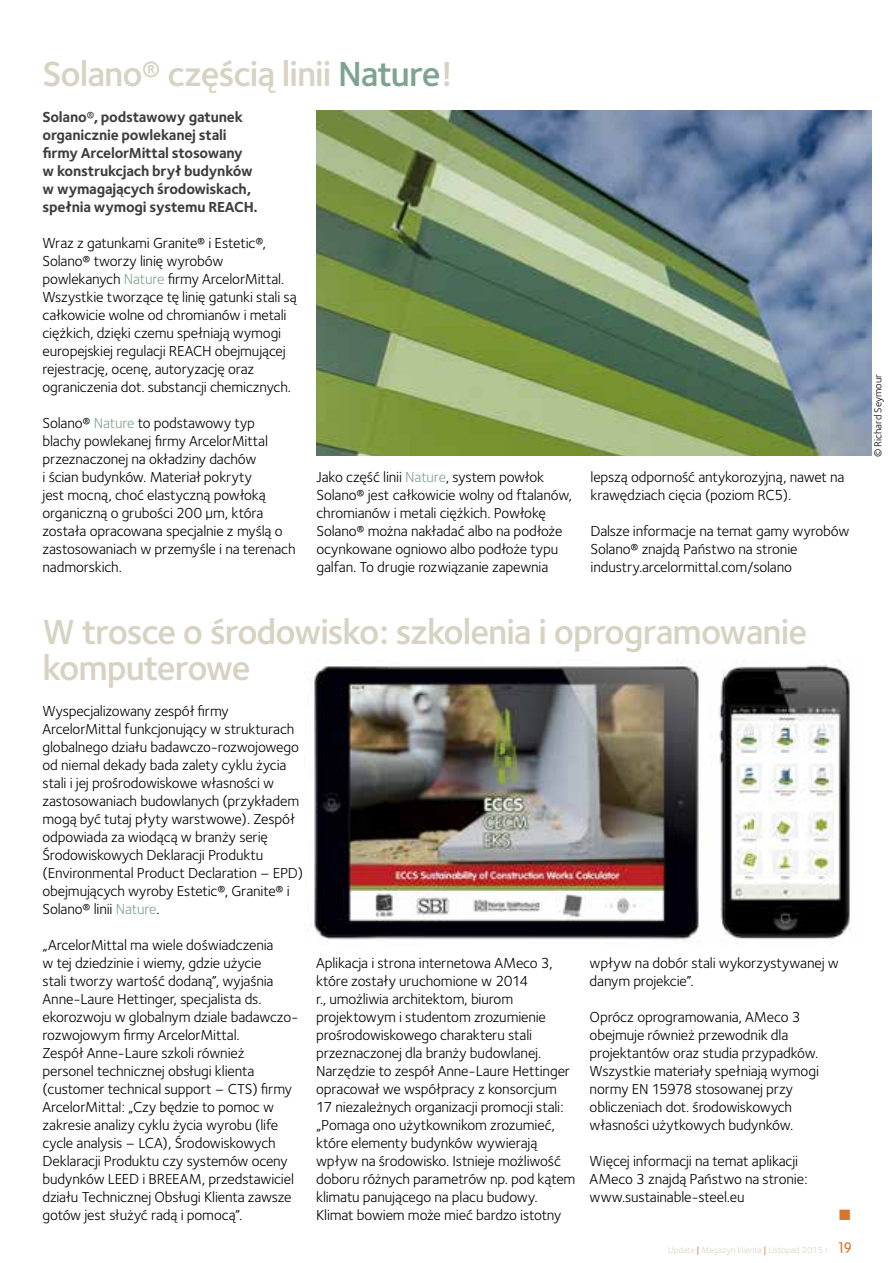
<style>
.page{position:relative;width:893px;height:1263px;background:#fff}
.page>*{position:absolute;margin:0;border:0;box-sizing:border-box;transform-origin:0 0}
.t1{font:36px/36px "Foundry Sterling Demi CE";letter-spacing:-.03em;color:#d7d2c2}
.t2{font:15px/18px "Foundry Sterling Book CE";letter-spacing:-.01em;color:#000}
.t3{font:15px/18px "Foundry Sterling Bold CE";letter-spacing:-.015em;color:#3f3e3e}
.t4{font:15px "Zapf Dingbats ITC";color:#d4762f}
.t5{font:10.5px "Foundry Sterling Book CE";color:#000}
.t6{font:9px "Foundry Sterling Book CE";color:#d7d2c2}
.s1{color:#7ea48f}
.s2{font-size:12px;color:#d4762f}
.s3{font-family:"VAG Rounded";font-weight:300;font-size:15px;color:#d4762f}
</style>
<div class="page">
<img style="left:719px;top:660px;width:133px;height:284px">
<img style="left:310px;top:662px;width:390px;height:280px">
<img style="left:317px;top:110px;width:555px;height:345px">
<h1 class="t1" style="left:43px;top:57px;width:412px">Solano® częścią linii <span class="s1">Nature</span>!</h1>
<p class="t3" style="left:43px;top:108px;width:217px">Solano®, podstawowy gatunek organicznie powlekanej stali firmy ArcelorMittal stosowany w konstrukcjach brył budynków w wymagających środowiskach, spełnia wymogi systemu REACH.</p>
<p class="t2" style="left:43px;top:234px;width:256px">Wraz z gatunkami Granite® i Estetic®, Solano® tworzy linię wyrobów powlekanych <span class="s1">Nature</span> firmy ArcelorMittal.<br>Wszystkie tworzące tę linię gatunki stali są całkowicie wolne od chromianów i metali ciężkich, dzięki czemu spełniają wymogi europejskiej regulacji REACH obejmującej rejestrację, ocenę, autoryzację oraz ograniczenia dot. substancji chemicznych.</p>
<p class="t2" style="left:43px;top:414px;width:255px">Solano® <span class="s1">Nature</span> to podstawowy typ blachy powlekanej firmy ArcelorMittal przeznaczonej na okładziny dachów<br>i ścian budynków. Materiał pokryty<br>jest mocną, choć elastyczną powłoką organiczną o grubości 200 μm, która została opracowana specjalnie z myślą o zastosowaniach w przemyśle i na terenach nadmorskich.</p>
<p class="t2" style="left:317px;top:468px;width:257px">Jako część linii <span class="s1">Nature</span>, system powłok Solano® jest całkowicie wolny od ftalanów, chromianów i metali ciężkich. Powłokę Solano® można nakładać albo na podłoże ocynkowane ogniowo albo podłoże typu galfan. To drugie rozwiązanie zapewnia</p>
<p class="t2" style="left:590px;top:468px;width:255px">lepszą odporność antykorozyjną, nawet na krawędziach cięcia (poziom RC5).</p>
<p class="t2" style="left:590px;top:522px;width:260px">Dalsze informacje na temat gamy wyrobów<br>Solano® znajdą Państwo na stronie industry.arcelormittal.com/solano</p>
<h1 class="t1" style="left:43px;top:615px;width:766px">W trosce o środowisko: szkolenia i oprogramowanie komputerowe</h1>
<p class="t2" style="left:43px;top:702px;width:262px">Wyspecjalizowany zespół firmy ArcelorMittal funkcjonujący w strukturach globalnego działu badawczo-rozwojowego od niemal dekady bada zalety cyklu życia stali i jej prośrodowiskowe własności w zastosowaniach budowlanych (przykładem mogą być tutaj płyty warstwowe). Zespół odpowiada za wiodącą w branży serię Środowiskowych Deklaracji Produktu (Environmental Product Declaration – EPD) obejmujących wyroby Estetic®, Granite® i Solano® linii <span class="s1">Nature</span>.</p>
<p class="t2" style="left:43px;top:936px;width:257px">„ArcelorMittal ma wiele doświadczenia<br>w tej dziedzinie i wiemy, gdzie użycie<br>stali tworzy wartość dodaną”, wyjaśnia Anne-Laure Hettinger, specjalista ds. ekorozwoju w globalnym dziale badawczo&shy;rozwojowym firmy ArcelorMittal.<br>Zespół Anne-Laure szkoli również personel technicznej obsługi klienta (customer technical support – CTS) firmy ArcelorMittal: „Czy będzie to pomoc w zakresie analizy cyklu życia wyrobu (life cycle analysis – LCA), Środowiskowych Deklaracji Produktu czy systemów oceny budynków LEED i BREEAM, przedstawiciel działu Technicznej Obsługi Klienta zawsze gotów jest służyć radą i pomocą”.</p>
<p class="t2" style="left:316px;top:954px;width:261px">Aplikacja i strona internetowa AMeco 3, które zostały uruchomione w 2014<br>r., umożliwia architektom, biurom projektowym i studentom zrozumienie prośrodowiskowego charakteru stali przeznaczonej dla branży budowlanej.<br>Narzędzie to zespół Anne-Laure Hettinger opracował we współpracy z konsorcjum 17 niezależnych organizacji promocji stali: „Pomaga ono użytkownikom zrozumieć, które elementy budynków wywierają wpływ na środowisko. Istnieje możliwość doboru różnych parametrów np. pod kątem klimatu panującego na placu budowy.<br>Klimat bowiem może mieć bardzo istotny</p>
<p class="t2" style="left:590px;top:954px;width:251px">wpływ na dobór stali wykorzystywanej w danym projekcie”.</p>
<p class="t2" style="left:590px;top:1008px;width:231px">Oprócz oprogramowania, AMeco 3 obejmuje również przewodnik dla projektantów oraz studia przypadków.<br>Wszystkie materiały spełniają wymogi normy EN 15978 stosowanej przy obliczeniach dot. środowiskowych własności użytkowych budynków.</p>
<p class="t2" style="left:590px;top:1152px;width:219px">Więcej informacji na temat aplikacji<br>AMeco 3 znajdą Państwo na stronie: www.sustainable-steel.eu</p>
<p class="t4" style="left:839px;top:1208px;width:13px">■</p>
<p class="t6" style="left:668px;top:1245px;width:185px">Update <span class="s2">l</span> Magazyn klienta <span class="s2">l</span> Listopad 2015 r. <span class="s3">19</span></p>
<p class="t5" style="left:872px;top:457px;width:85px;rotate:-90deg">© Richard Seymour</p>
</div>
